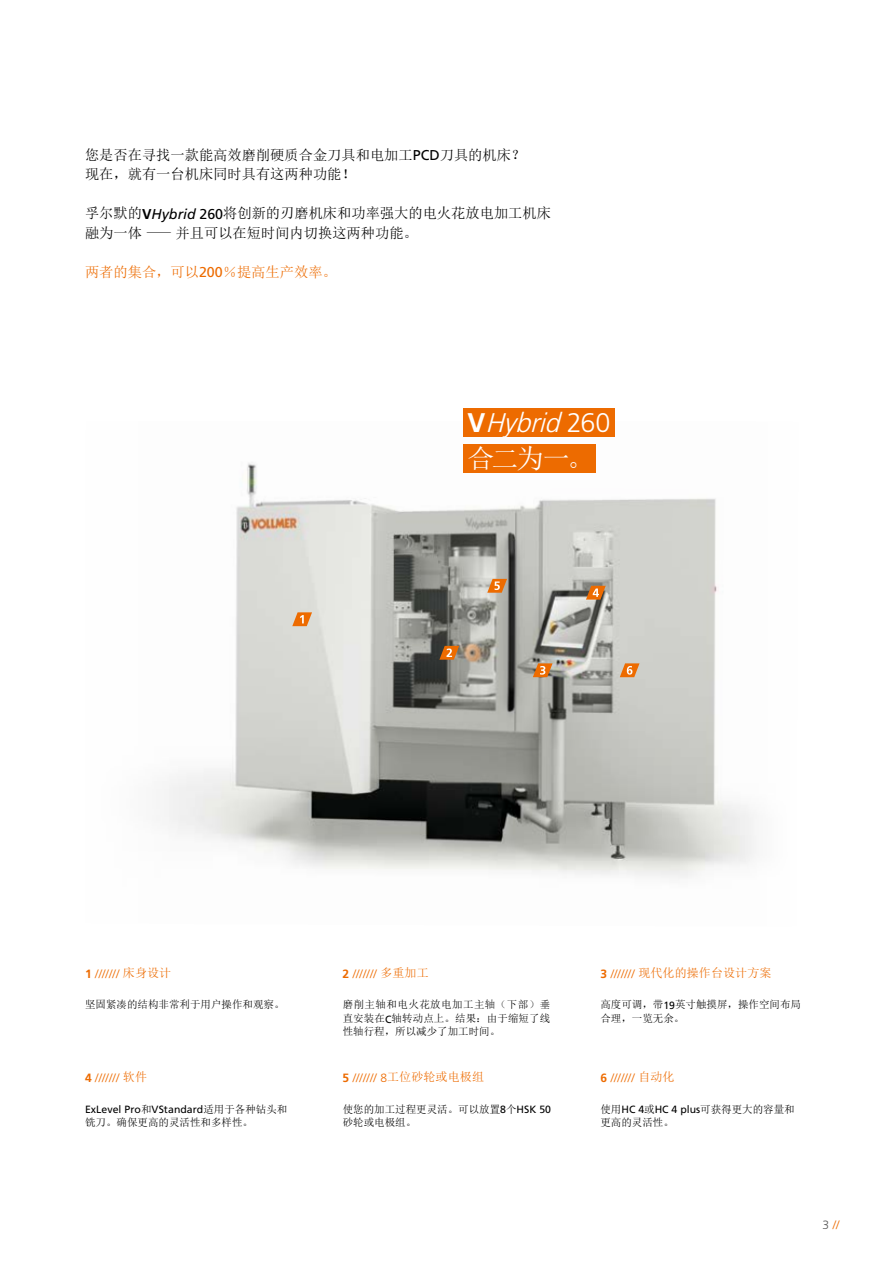
<style>
.page{position:relative;width:893px;height:1263px;background:#fff}
.page>*{position:absolute;margin:0;border:0;box-sizing:border-box;transform-origin:0 0}
.t1{font:italic 300 27px "Frutiger LT";color:#fff}
.t2{font:27px "Sim Sun";color:#fff}
.t3{font:14.25px/19.5px "Sim Sun";color:#000}
.t4{font:14.25px "Sim Sun";color:#ed6b00}
.t5{font:300 12px "Frutiger LT";color:#ed6b00}
.t6{font:12px "Sim Sun";letter-spacing:.01em;color:#ed6b00}
.t7{font:10.5px/13.5px "Sim Sun";color:#000}
.t8{font:10.5px "Frutiger LT";letter-spacing:.005em;color:#000}
.s1{font-family:"Frutiger LT"}
.s2{font-family:"Frutiger LT";font-weight:700}
.s3{font-family:"Frutiger LT";font-style:italic}
.s4{font-weight:700;font-style:normal}
.s5{font-style:normal}
.s6{font-weight:700}
.s7{font-family:"Sim Sun";font-weight:400}
.s8{font-family:"Frutiger LT";font-weight:300}
.s9{font-family:"Sim Sun"}
.s10{color:#565656}
</style>
<div class="page">
<img style="left:164px;top:444px;width:592px;height:435px">
<div style="left:463px;top:408px;width:152px;height:29px;background:#ed6b00"></div>
<div style="left:463px;top:445px;width:133px;height:28px;background:#ed6b00"></div>
<svg style="left:292px;top:612px;width:20px;height:14px"></svg>
<svg style="left:439px;top:646px;width:20px;height:14px"></svg>
<svg style="left:533px;top:663px;width:20px;height:14px"></svg>
<svg style="left:586px;top:586px;width:20px;height:14px"></svg>
<svg style="left:487px;top:579px;width:20px;height:14px"></svg>
<svg style="left:620px;top:663px;width:19px;height:14px"></svg>
<h2 class="t3" style="left:85px;top:145px;width:442px">您是否在寻找一款能高效磨削硬质合金刀具和电加工<span class="s1">PCD</span>刀具的机床？现在，就有一台机床同时具有这两种功能！</h2>
<h2 class="t3" style="left:85px;top:203px;width:467px">孚尔默的<span class="s2">V</span><span class="s3">Hybrid</span> <span class="s1">260</span>将创新的刃磨机床和功率强大的电火花放电加工机床融为一体 —并且可以在短时间内切换这两种功能。</h2>
<h2 class="t4" style="left:85px;top:264px;width:253px">两者的集合，可以<span class="s1">200</span>％提高生产效率。</h2>
<h1 class="t1" style="left:468px;top:407px;width:145px"><span class="s4">V</span> Hybrid<span class="s5">2 6 0</span></h1>
<h1 class="t2" style="left:468px;top:444px;width:128px">合二为一。</h1>
<p class="t5" style="left:85px;top:967px;width:88px"><span class="s6">1</span> /////// <span class="s7">床身设计</span></p>
<p class="t5" style="left:342px;top:967px;width:88px"><span class="s6">2</span> /////// <span class="s7">多重加工</span></p>
<p class="t6" style="left:600px;top:967px;width:173px"><span class="s2">3</span> <span class="s8">///////</span> 现代化的操作台设计方案</p>
<p class="t7" style="left:85px;top:998px;width:201px">坚固紧凑的结构非常利于用户操作和观察。</p>
<p class="t7" style="left:343px;top:998px;width:209px;text-align:justify">磨削主轴和电火花放电加工主轴（下部）垂直安装在<span class="s1">C</span>轴转动点上。结果：由于缩短了线性轴行程，所以减少了加工时间。</p>
<p class="t7" style="left:600px;top:998px;width:202px">高度可调，带<span class="s1">19</span>英寸触摸屏，操作空间布局合理，一览无余。</p>
<p class="t5" style="left:85px;top:1071px;width:64px"><span class="s6">4</span> /////// <span class="s7">软件</span></p>
<p class="t5" style="left:342px;top:1071px;width:143px"><span class="s6">5</span> /////// 8<span class="s7">工位砂轮或电极组</span></p>
<p class="t5" style="left:600px;top:1071px;width:76px"><span class="s6">6</span> /////// <span class="s7">自动化</span></p>
<p class="t8" style="left:85px;top:1103px;width:204px">ExLevel Pro<span class="s9">和</span>VStandard<span class="s9">适用于各种钻头和</span></p>
<p class="t7" style="left:85px;top:1115px;width:169px">铣刀。确保更高的灵活性和多样性。</p>
<p class="t7" style="left:343px;top:1102px;width:210px">使您的加工过程更灵活。可以放置<span class="s1">8</span>个<span class="s1">HSK 50</span>砂轮或电极组。</p>
<p class="t7" style="left:600px;top:1102px;width:196px">使用<span class="s1">HC 4</span>或<span class="s1">HC 4 plus</span>可获得更大的容量和更高的灵活性。</p>
<p class="t5" style="left:822px;top:1218px;width:19px"><span class="s10">3</span> //</p>
</div>
